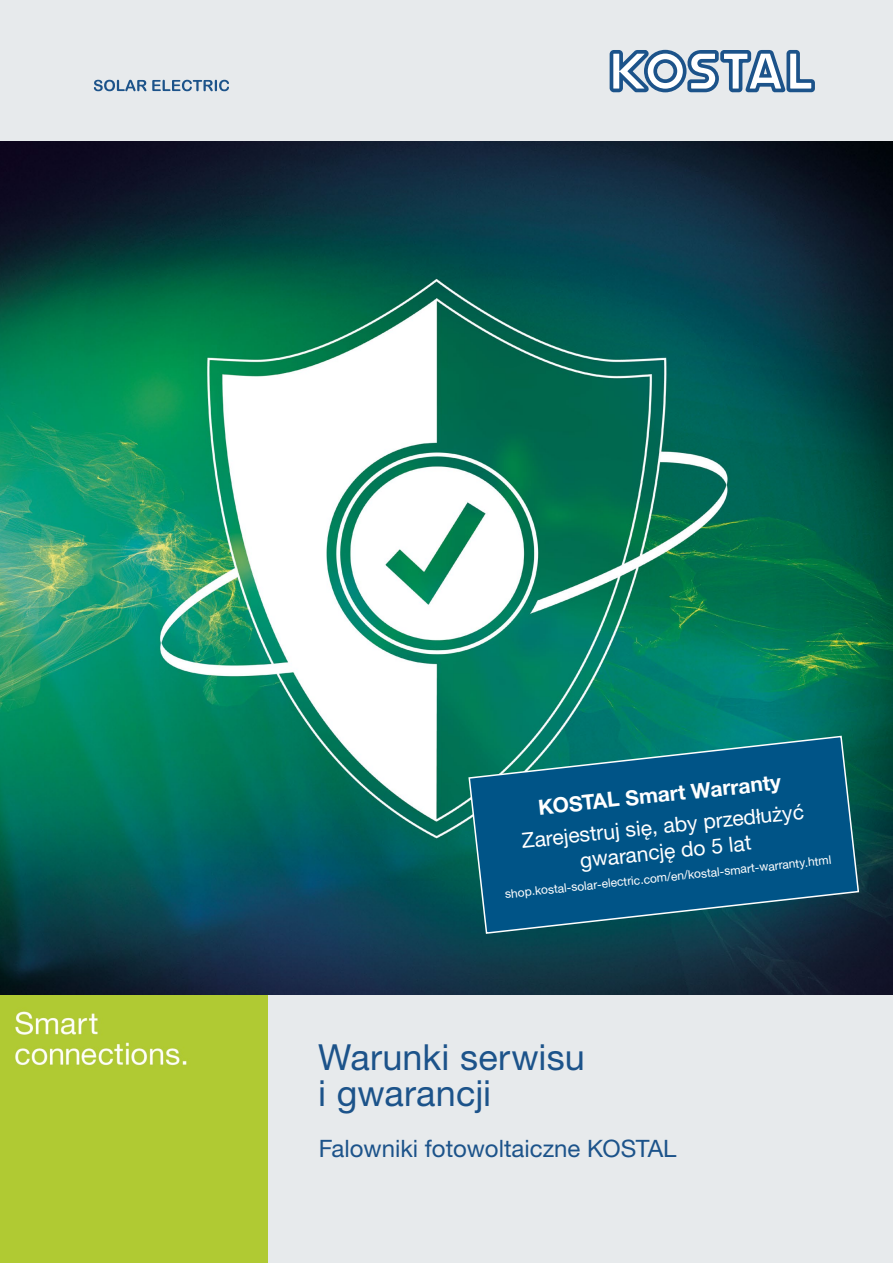
<style>
.page{position:relative;width:893px;height:1263px;background:#fff}
.page>*{position:absolute;margin:0;border:0;box-sizing:border-box;transform-origin:0 0}
.Titel_H1{font:36px/36px "Helvetica Neue LTW1 G";letter-spacing:.005em;color:#1c538a}
.Titel_H2{font:24px "Helvetica Neue LTW1 G";color:#1c538a}
.Tabelle_schwarz{font:21px/25.5px "Helvetica Neue LTW1 G";color:#fff;text-align:center}
.Tabelle_schwarz-2{font:700 21px "Helvetica Neue LTW1 G";color:#fff}
.Tabelle_schwarz-3{font:12px "Helvetica Neue LTW1 G";color:#fff}
</style>
<div class="page">
<img style="left:0;top:140px;width:893px;height:855px">
<div style="left:0;top:0;width:893px;height:140px;background:#e7eaec"></div>
<div style="left:0;top:995px;width:893px;height:268px;background:#e7eaec"></div>
<svg style="left:610px;top:50px;width:205px;height:42px"></svg>
<svg style="left:94px;top:80px;width:52px;height:11px"></svg>
<svg style="left:152px;top:80px;width:77px;height:11px"></svg>
<svg style="left:468px;top:735px;width:392px;height:200px;background:#07597e"></svg>
<div style="left:0;top:995px;width:268px;height:268px;background:#b0ca33"></div>
<p class="Tabelle_schwarz-2" style="left:537px;top:794px;width:245px;rotate:-6deg">KOSTAL Smart Warranty</p>
<p class="Tabelle_schwarz" style="left:520px;top:828px;width:285px;rotate:-6deg">Zarejestruj się, aby przedłużyć gwarancję do 5 lat</p>
<p class="Tabelle_schwarz-3" style="left:504px;top:886px;width:329px;rotate:-6deg">shop.kostal-solar-electric.com/en/kostal-smart-warranty.html</p>
<p class="Titel_H1" style="left:318px;top:1039px;width:268px">Warunki serwisu i gwarancji</p>
<p class="Titel_H2" style="left:319px;top:1133px;width:359px">Falowniki fotowoltaiczne KOSTAL</p>
</div>
